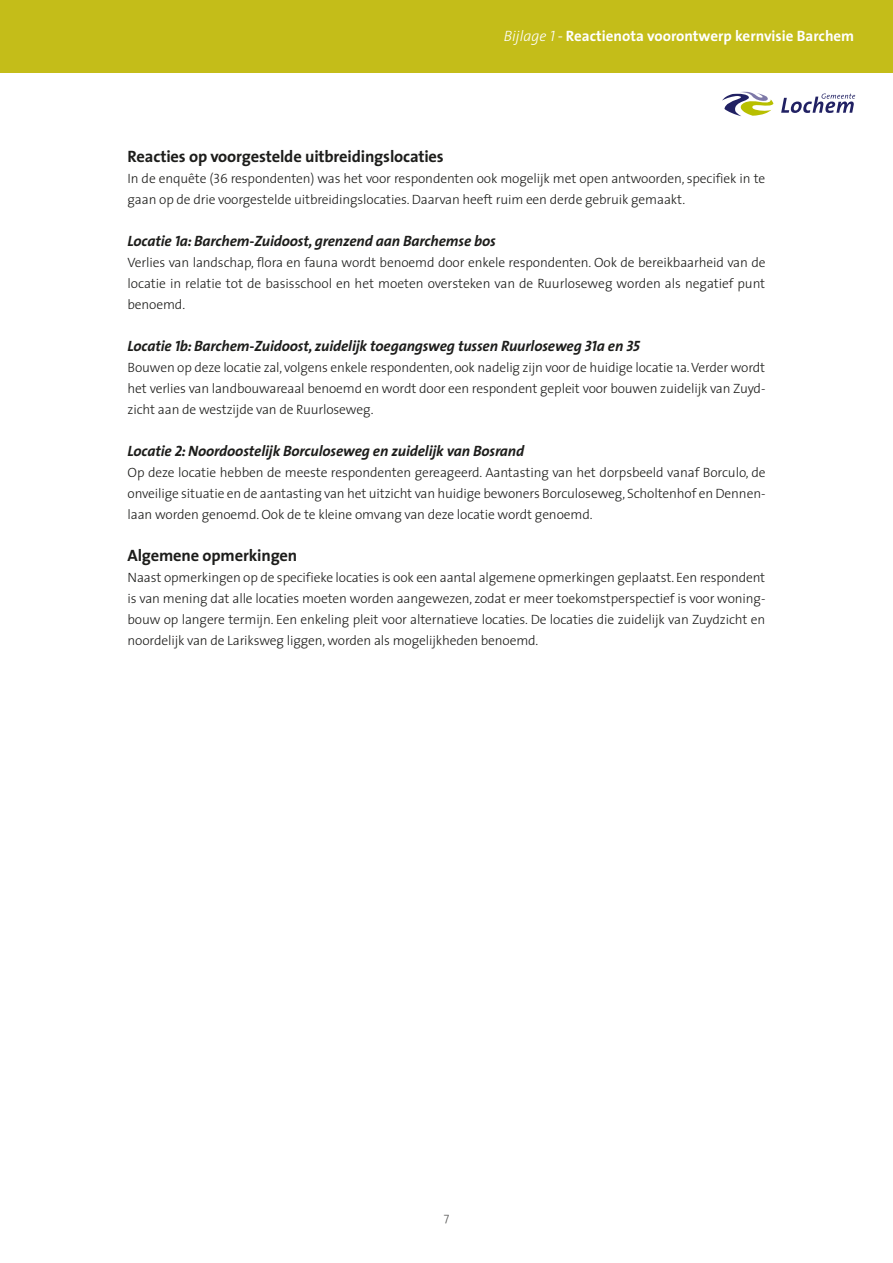
<style>
.page{position:relative;width:893px;height:1263px;background:#fff}
.page>*{position:absolute;margin:0;border:0;box-sizing:border-box;transform-origin:0 0}
.t1{font:700 16.5px "The Sans";letter-spacing:-.01em;color:#1d1d1b}
.t2{font:italic 700 15px "The Sans";letter-spacing:-.01em;color:#1d1d1b}
.t3{font:700 15px "The Sans";color:#fff}
.t4{font:300 13.5px/21px "The Sans";letter-spacing:-.01em;color:#1d1d1b;text-align:justify}
.t5{font:300 12px "The Sans";color:#575756}
.s1{font-weight:300;font-style:italic}
.s2{font-family:"The Sans Light Caps";font-weight:400;font-style:italic}
.s3{font-family:"Myriad";font-weight:400}
.s4{font-family:"The Sans Light Caps";font-weight:400}
.s5{font-family:"The Sans Bold Caps";font-weight:400}
</style>
<div class="page">
<div style="left:0;top:0;width:893px;height:72px;background:#c4bd19"></div>
<svg style="left:722px;top:92px;width:51px;height:24px"></svg>
<svg style="left:781px;top:94px;width:74px;height:19px"></svg>
<p class="t3" style="left:504px;top:24px;width:352px"><span class="s1">Bijlage</span> <span class="s2">1</span> <span class="s3">-</span> Reactienota voorontwerp kernvisie Barchem</p>
<p class="t1" style="left:128px;top:143px;width:318px">Reacties op voorgestelde uitbreidingslocaties</p>
<p class="t4" style="left:128px;top:167px;width:639px">In de enquête (<span class="s4">36</span> respondenten) was het voor respondenten ook mogelijk met open antwoorden, specifiek in te gaan op de drie voorgestelde uitbreidingslocaties. Daarvan heeft ruim een derde gebruik gemaakt.</p>
<p class="t2" style="left:128px;top:228px;width:370px">Locatie <span class="s5">1</span>a: Barchem-Zuidoost, grenzend aan Barchemse bos</p>
<p class="t4" style="left:128px;top:251px;width:639px">Verlies van landschap, flora en fauna wordt benoemd door enkele respondenten. Ook de bereikbaarheid van de locatie in relatie tot de basisschool en het moeten oversteken van de Ruurloseweg worden als negatief punt benoemd.</p>
<p class="t2" style="left:128px;top:333px;width:514px">Locatie <span class="s5">1</span>b: Barchem-Zuidoost, zuidelijk toegangsweg tussen Ruurloseweg <span class="s5">31</span>a en <span class="s5">35</span></p>
<p class="t4" style="left:128px;top:356px;width:639px">Bouwen op deze locatie zal, volgens enkele respondenten, ook nadelig zijn voor de huidige locatie 1a. Verder wordt het verlies van landbouwareaal benoemd en wordt door een respondent gepleit voor bouwen zuidelijk van Zuyd&shy;zicht aan de westzijde van de Ruurloseweg.</p>
<p class="t2" style="left:128px;top:438px;width:398px">Locatie <span class="s5">2</span>: Noordoostelijk Borculoseweg en zuidelijk van Bosrand</p>
<p class="t4" style="left:128px;top:461px;width:640px">Op deze locatie hebben de meeste respondenten gereageerd. Aantasting van het dorpsbeeld vanaf Borculo, de onveilige situatie en de aantasting van het uitzicht van huidige bewoners Borculoseweg, Scholtenhof en Dennen&shy;laan worden genoemd. Ook de te kleine omvang van deze locatie wordt genoemd.</p>
<p class="t1" style="left:128px;top:542px;width:171px">Algemene opmerkingen</p>
<p class="t4" style="left:128px;top:566px;width:639px">Naast opmerkingen op de specifieke locaties is ook een aantal algemene opmerkingen geplaatst. Een respondent is van mening dat alle locaties moeten worden aangewezen, zodat er meer toekomstperspectief is voor woning&shy;bouw op langere termijn. Een enkeling pleit voor alternatieve locaties. De locaties die zuidelijk van Zuydzicht en noordelijk van de Lariksweg liggen, worden als mogelijkheden benoemd.</p>
<p class="t5" style="left:444px;top:1207px;width:7px">7</p>
</div>
